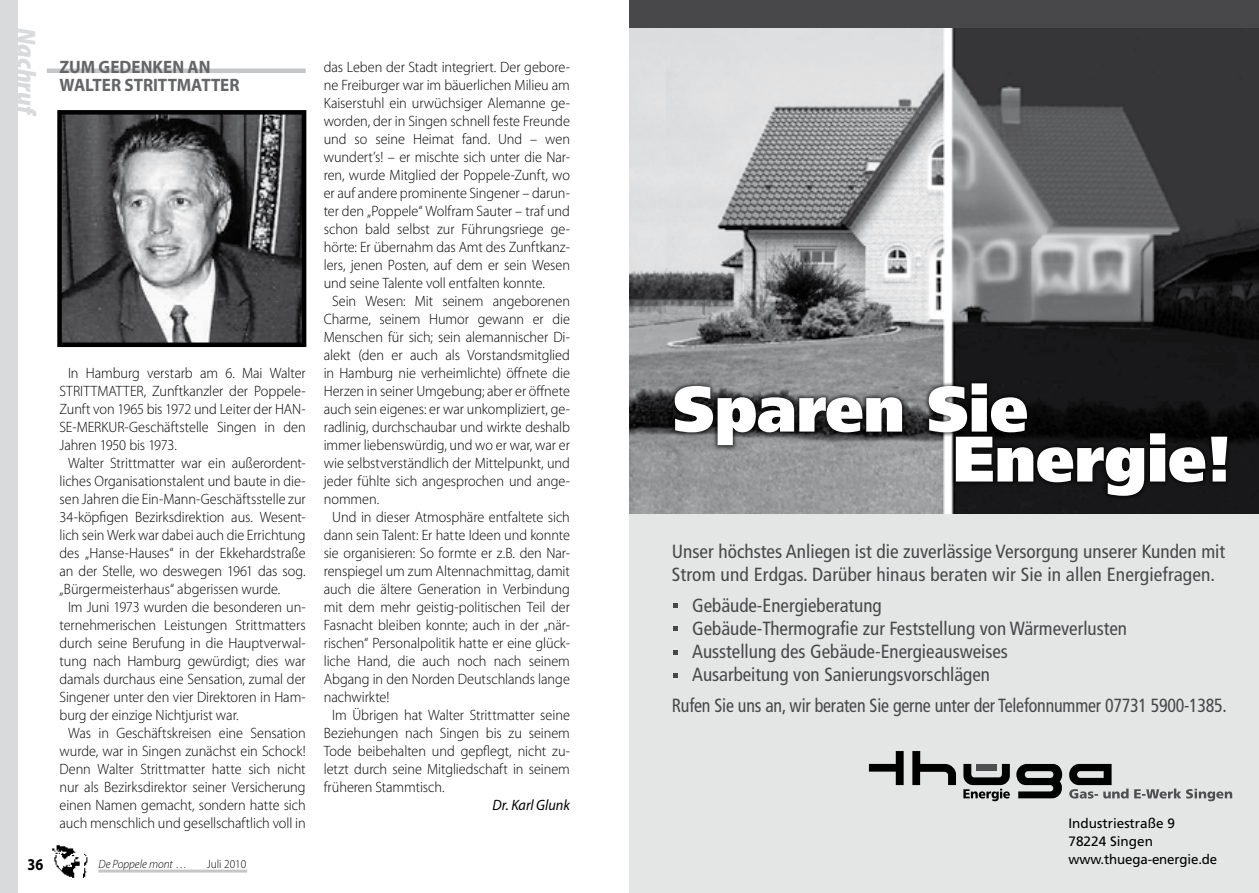
<style>
.page{position:relative;width:1259px;height:893px;background:#fff}
.page>*{position:absolute;margin:0;border:0;box-sizing:border-box;transform-origin:0 0}
.t1{font:900 64.2px/49.9px "Frutiger LT Std";color:#fff;scale:.94 1}
.t2{font:italic 900 26.4px "Myriad Pro";color:#d9dadb;scale:.91 1}
.t3{font:condensed 19.05px/22.8px "Frutiger LT Std";color:#48484a}
.t4{font:condensed 19.05px "Frutiger LT Std";color:#48484a;scale:.94 1}
.t5{font:700 18px/18px "Myriad Pro";letter-spacing:-.005em;color:#646567;scale:.95 1}
.t6{font:700 16.5px "Myriad Pro";color:#000;scale:.86 1}
.t7{font:300 15px "Myriad Pro";letter-spacing:-.005em;color:#000;scale:.95 1}
.t8{font:italic 15px "Myriad Pro";color:#000;scale:.95 1}
.t9{font:13.5px/18.3px "Frutiger LT Std";color:#000}
.t10{font:italic 300 12px "Myriad Pro";color:#000;scale:.95 1}
.t11{font:300 12px "Myriad Pro";color:#000;scale:.95 1}
.s1{font-style:normal}
</style>
<div class="page">
<img style="left:52px;top:845px;width:36px;height:33px">
<div style="left:0;top:0;width:17px;height:893px;background:#d9dadb"></div>
<hr style="left:98px;top:870px;width:149px;height:3px;background:#c5c6c8">
<div style="left:629px;top:0;width:630px;height:893px;background:#e4e5e5"></div>
<img style="left:629px;top:28px;width:630px;height:485px">
<div style="left:629px;top:0;width:630px;height:28px;background:#48484a"></div>
<div style="left:668px;top:377px;width:563px;height:123px;background:#000;opacity:.63"></div>
<svg style="left:1016px;top:764px;width:47px;height:34px"></svg>
<svg style="left:869px;top:751px;width:34px;height:34px"></svg>
<svg style="left:912px;top:751px;width:44px;height:34px"></svg>
<svg style="left:963px;top:764px;width:47px;height:37px"></svg>
<svg style="left:1069px;top:764px;width:163px;height:37px"></svg>
<svg style="left:673px;top:603px;width:5px;height:5px"></svg>
<svg style="left:673px;top:627px;width:5px;height:4px"></svg>
<svg style="left:673px;top:650px;width:5px;height:4px"></svg>
<svg style="left:673px;top:673px;width:5px;height:5px"></svg>
<hr style="left:47px;top:69px;width:259px;height:4px;background:#c5c6c8">
<img style="left:62px;top:115px;width:239px;height:227px">
<div style="left:57px;top:110px;width:249px;height:237px;border:4px solid #000"></div>
<h2 class="t2" style="left:41px;top:28px;width:98px;rotate:90deg">Nachruf</h2>
<p class="t5" style="left:60px;top:58px;width:191px">ZUM GEDENKEN AN<br>WALTER STRITTMATTER</p>
<p class="t7" style="left:68px;top:365px;width:252px">In Hamburg verstarb am 6. Mai Walter</p>
<p class="t7" style="left:60px;top:383px;width:261px">STRITTMATTER, Zunftkanzler der Poppele-</p>
<p class="t7" style="left:60px;top:401px;width:261px">Zunft von 1965 bis 1972 und Leiter der HAN-</p>
<p class="t7" style="left:60px;top:419px;width:261px">SE-MERKUR-Geschäftstelle Singen in den</p>
<p class="t7" style="left:60px;top:437px;width:125px">Jahren 1950 bis 1973.</p>
<p class="t7" style="left:68px;top:455px;width:252px">Walter Strittmatter war ein außerordent-</p>
<p class="t7" style="left:60px;top:473px;width:261px">liches Organisationstalent und baute in die-</p>
<p class="t7" style="left:60px;top:491px;width:261px">sen Jahren die Ein-Mann-Geschäftsstelle zur</p>
<p class="t7" style="left:60px;top:509px;width:261px">34-köpfigen Bezirksdirektion aus. Wesent-</p>
<p class="t7" style="left:60px;top:527px;width:261px">lich sein Werk war dabei auch die Errichtung</p>
<p class="t7" style="left:60px;top:545px;width:261px">des „Hanse-Hauses“ in der Ekkehardstraße</p>
<p class="t7" style="left:60px;top:563px;width:261px">an der Stelle, wo deswegen 1961 das sog.</p>
<p class="t7" style="left:60px;top:581px;width:234px">„Bürgermeisterhaus“ abgerissen wurde.</p>
<p class="t7" style="left:68px;top:599px;width:252px">Im Juni 1973 wurden die besonderen un-</p>
<p class="t7" style="left:60px;top:617px;width:261px">ternehmerischen Leistungen Strittmatters</p>
<p class="t7" style="left:60px;top:635px;width:261px">durch seine Berufung in die Hauptverwal-</p>
<p class="t7" style="left:60px;top:653px;width:261px">tung nach Hamburg gewürdigt; dies war</p>
<p class="t7" style="left:60px;top:671px;width:261px">damals durchaus eine Sensation, zumal der</p>
<p class="t7" style="left:60px;top:689px;width:261px">Singener unter den vier Direktoren in Ham-</p>
<p class="t7" style="left:60px;top:707px;width:190px">burg der einzige Nichtjurist war.</p>
<p class="t7" style="left:68px;top:725px;width:252px">Was in Geschäftskreisen eine Sensation</p>
<p class="t7" style="left:60px;top:743px;width:261px">wurde, war in Singen zunächst ein Schock!</p>
<p class="t7" style="left:60px;top:761px;width:261px">Denn Walter Strittmatter hatte sich nicht</p>
<p class="t7" style="left:60px;top:779px;width:261px">nur als Bezirksdirektor seiner Versicherung</p>
<p class="t7" style="left:60px;top:797px;width:261px">einen Namen gemacht, sondern hatte sich</p>
<p class="t7" style="left:60px;top:815px;width:261px">auch menschlich und gesellschaftlich voll in</p>
<p class="t6" style="left:28px;top:855px;width:20px">36</p>
<p class="t10" style="left:98px;top:858px;width:95px">De Poppele mont <span class="s1">…</span></p>
<p class="t11" style="left:207px;top:857px;width:43px">Juli 2010</p>
<p class="t7" style="left:324px;top:59px;width:261px">das Leben der Stadt integriert. Der gebore-</p>
<p class="t7" style="left:324px;top:77px;width:261px">ne Freiburger war im bäuerlichen Milieu am</p>
<p class="t7" style="left:324px;top:95px;width:261px">Kaiserstuhl ein urwüchsiger Alemanne ge-</p>
<p class="t7" style="left:324px;top:113px;width:261px">worden, der in Singen schnell feste Freunde</p>
<p class="t7" style="left:324px;top:131px;width:261px">und so seine Heimat fand. Und – wen</p>
<p class="t7" style="left:324px;top:149px;width:261px">wundert’s! – er mischte sich unter die Nar-</p>
<p class="t7" style="left:324px;top:167px;width:261px">ren, wurde Mitglied der Poppele-Zunft, wo</p>
<p class="t7" style="left:324px;top:185px;width:261px">er auf andere prominente Singener – darun-</p>
<p class="t7" style="left:324px;top:203px;width:261px">ter den „Poppele“ Wolfram Sauter – traf und</p>
<p class="t7" style="left:324px;top:221px;width:261px">schon bald selbst zur Führungsriege ge-</p>
<p class="t7" style="left:324px;top:239px;width:261px">hörte: Er übernahm das Amt des Zunftkanz-</p>
<p class="t7" style="left:324px;top:257px;width:261px">lers, jenen Posten, auf dem er sein Wesen</p>
<p class="t7" style="left:324px;top:275px;width:234px">und seine Talente voll entfalten konnte.</p>
<p class="t7" style="left:332px;top:293px;width:252px">Sein Wesen: Mit seinem angeborenen</p>
<p class="t7" style="left:324px;top:311px;width:261px">Charme, seinem Humor gewann er die</p>
<p class="t7" style="left:324px;top:329px;width:261px">Menschen für sich; sein alemannischer Di-</p>
<p class="t7" style="left:324px;top:347px;width:261px">alekt (den er auch als Vorstandsmitglied</p>
<p class="t7" style="left:324px;top:365px;width:261px">in Hamburg nie verheimlichte) öffnete die</p>
<p class="t7" style="left:324px;top:383px;width:261px">Herzen in seiner Umgebung; aber er öffnete</p>
<p class="t7" style="left:324px;top:401px;width:261px">auch sein eigenes: er war unkompliziert, ge-</p>
<p class="t7" style="left:324px;top:419px;width:261px">radlinig, durchschaubar und wirkte deshalb</p>
<p class="t7" style="left:324px;top:437px;width:261px">immer liebenswürdig, und wo er war, war er</p>
<p class="t7" style="left:324px;top:455px;width:261px">wie selbstverständlich der Mittelpunkt, und</p>
<p class="t7" style="left:324px;top:473px;width:261px">jeder fühlte sich angesprochen und ange-</p>
<p class="t7" style="left:324px;top:491px;width:60px">nommen.</p>
<p class="t7" style="left:332px;top:509px;width:252px">Und in dieser Atmosphäre entfaltete sich</p>
<p class="t7" style="left:324px;top:527px;width:261px">dann sein Talent: Er hatte Ideen und konnte</p>
<p class="t7" style="left:324px;top:545px;width:261px">sie organisieren: So formte er z.B. den Nar-</p>
<p class="t7" style="left:324px;top:563px;width:261px">renspiegel um zum Altennachmittag, damit</p>
<p class="t7" style="left:324px;top:581px;width:261px">auch die ältere Generation in Verbindung</p>
<p class="t7" style="left:324px;top:599px;width:261px">mit dem mehr geistig-politischen Teil der</p>
<p class="t7" style="left:324px;top:617px;width:261px">Fasnacht bleiben konnte; auch in der „när-</p>
<p class="t7" style="left:324px;top:635px;width:261px">rischen“ Personalpolitik hatte er eine glück-</p>
<p class="t7" style="left:324px;top:653px;width:261px">liche Hand, die auch noch nach seinem</p>
<p class="t7" style="left:324px;top:671px;width:261px">Abgang in den Norden Deutschlands lange</p>
<p class="t7" style="left:324px;top:689px;width:70px">nachwirkte!</p>
<p class="t7" style="left:332px;top:707px;width:252px">Im Übrigen hat Walter Strittmatter seine</p>
<p class="t7" style="left:324px;top:725px;width:261px">Beziehungen nach Singen bis zu seinem</p>
<p class="t7" style="left:324px;top:743px;width:261px">Tode beibehalten und gepflegt, nicht zu-</p>
<p class="t7" style="left:324px;top:761px;width:261px">letzt durch seine Mitgliedschaft in seinem</p>
<p class="t7" style="left:324px;top:779px;width:129px">früheren Stammtisch.</p>
<p class="t8" style="left:492px;top:796px;width:83px">Dr. Karl Glunk</p>
<h1 class="t1" style="left:953px;top:384px;width:298px;text-indent:-280px">Sparen Sie<br>Energie!</h1>
<p class="t3" style="left:672px;top:540px;width:555px">Unser höchstes Anliegen ist die zuverlässige Versorgung unserer Kunden mit<br>Strom und Erdgas. Darüber hinaus beraten wir Sie in allen Energiefragen.</p>
<p class="t3" style="left:692px;top:594px;width:436px">Gebäude-Energieberatung<br>Gebäude-Thermografie zur Feststellung von Wärmeverlusten Ausstellung des Gebäude-Energieausweises<br>Ausarbeitung von Sanierungsvorschlägen</p>
<p class="t4" style="left:672px;top:694px;width:592px">Rufen Sie uns an, wir beraten Sie gerne unter der Telefonnummer 07731 5900-1385.</p>
<p class="t9" style="left:1068px;top:814px;width:150px">Industriestraße 9<br>78224 Singen www.thuega-energie.de</p>
</div>
